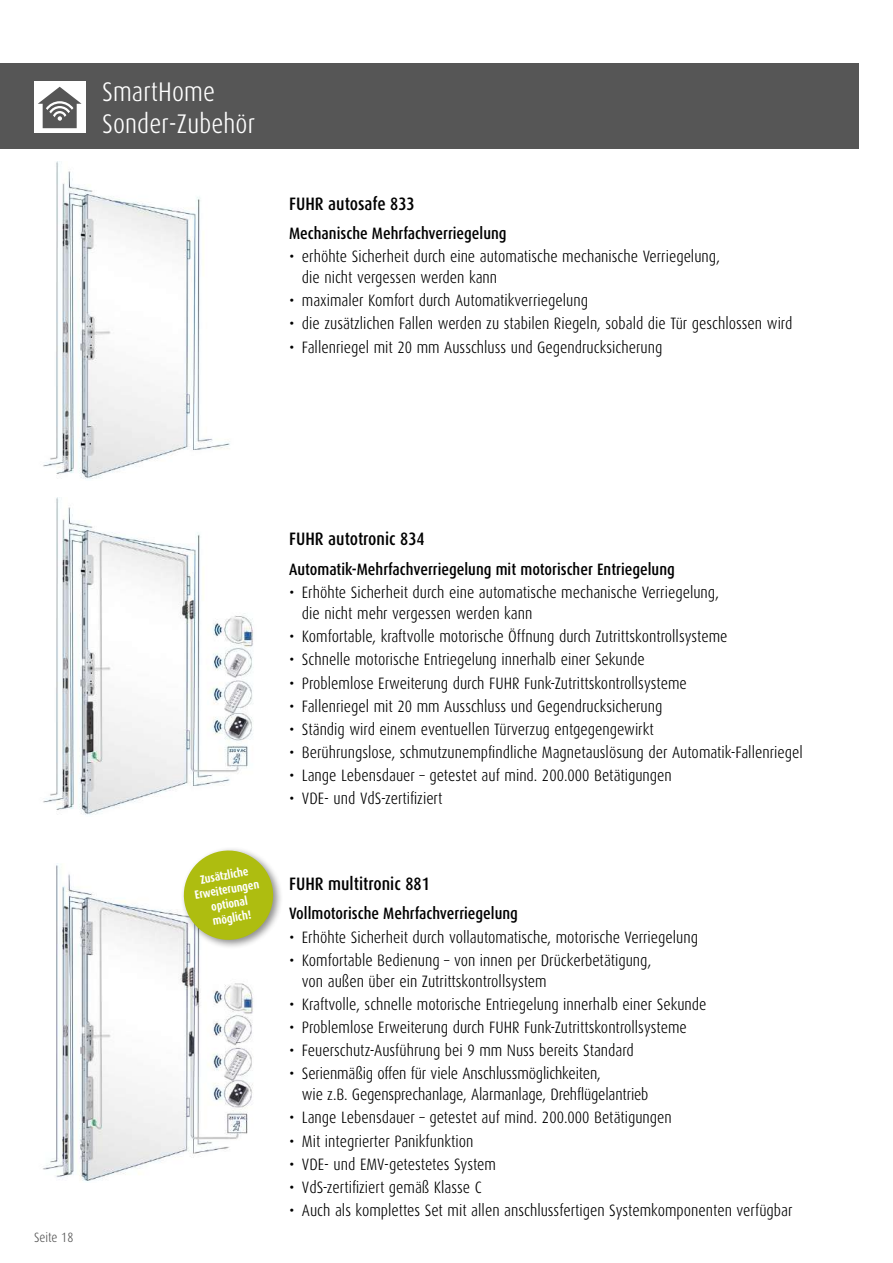
<style>
.page{position:relative;width:893px;height:1263px;background:#fff}
.page>*{position:absolute;margin:0;border:0;box-sizing:border-box;transform-origin:0 0}
.t1{font:300 27px/32.4px "Dax Condensed";letter-spacing:.005em;color:#fff}
.t2{font:500 18px "Dax Condensed";color:#000}
.t3{font:300 16.5px/21px "Dax Condensed";color:#000}
.t4{font:500 16.5px "Dax Condensed";color:#000}
.t5{font:300 13.5px "Dax Condensed";color:#565656}
.t6{font:700 12px/14.4px "Dax Condensed";color:#fff;text-align:center}
</style>
<div class="page">
<img style="left:43px;top:497px;width:210px;height:318px">
<img style="left:43px;top:162px;width:187px;height:317px">
<div style="left:0;top:64px;width:859px;height:85px;background:#565656"></div>
<div style="left:34px;top:82px;width:51px;height:51px;background:#fff"></div>
<svg style="left:38px;top:87px;width:44px;height:41px"></svg>
<img style="left:43px;top:863px;width:210px;height:318px">
<div style="left:180px;top:846px;width:103px;height:104px;background:#000;opacity:.45"></div>
<svg style="left:180px;top:847px;width:97px;height:96px"></svg>
<h1 class="t1" style="left:102px;top:75px;width:155px">SmartHome<br>Sonder-Zubehör</h1>
<p class="t2" style="left:289px;top:193px;width:127px">FUHR autosafe 833</p>
<p class="t4" style="left:289px;top:224px;width:219px">Mechanische Mehrfachverriegelung</p>
<p class="t3" style="left:302px;top:246px;width:420px;text-indent:-13px">• erhöhte Sicherheit durch eine automatische mechanische Verriegelung, die nicht vergessen werden kann</p>
<p class="t3" style="left:289px;top:290px;width:300px">• maximaler Komfort durch Automatikverriegelung</p>
<p class="t3" style="left:289px;top:313px;width:505px">• die zusätzlichen Fallen werden zu stabilen Riegeln, sobald die Tür geschlossen wird</p>
<p class="t3" style="left:289px;top:337px;width:375px">• Fallenriegel mit 20 mm Ausschluss und Gegendrucksicherung</p>
<p class="t5" style="left:34px;top:1230px;width:41px">Seite 18</p>
<p class="t6" style="left:191px;top:874px;width:67px;rotate:-10deg">Zusätzliche<br>Erweiterungen optional möglich!</p>
<p class="t2" style="left:289px;top:529px;width:137px">FUHR autotronic 834</p>
<p class="t4" style="left:289px;top:560px;width:387px">Automatik-Mehrfachverriegelung mit motorischer Entriegelung</p>
<p class="t3" style="left:302px;top:582px;width:419px;text-indent:-13px">• Erhöhte Sicherheit durch eine automatische mechanische Verriegelung, die nicht mehr vergessen werden kann</p>
<p class="t3" style="left:289px;top:626px;width:440px">• Komfortable, kraftvolle motorische Öffnung durch Zutrittskontrollsysteme</p>
<p class="t3" style="left:289px;top:649px;width:357px">• Schnelle motorische Entriegelung innerhalb einer Sekunde</p>
<p class="t3" style="left:289px;top:672px;width:399px">• Problemlose Erweiterung durch FUHR Funk-Zutrittskontrollsysteme</p>
<p class="t3" style="left:289px;top:696px;width:375px">• Fallenriegel mit 20 mm Ausschluss und Gegendrucksicherung</p>
<p class="t3" style="left:289px;top:719px;width:366px">• Ständig wird einem eventuellen Türverzug entgegengewirkt</p>
<p class="t3" style="left:289px;top:742px;width:515px">• Berührungslose, schmutzunempfindliche Magnetauslösung der Automatik-Fallenriegel</p>
<p class="t3" style="left:289px;top:765px;width:384px">• Lange Lebensdauer – getestet auf mind. 200.000 Betätigungen</p>
<p class="t3" style="left:289px;top:788px;width:155px">• VDE- und VdS-zertifiziert</p>
<p class="t2" style="left:289px;top:874px;width:142px">FUHR multitronic 881</p>
<p class="t4" style="left:289px;top:905px;width:230px">Vollmotorische Mehrfachverriegelung</p>
<p class="t3" style="left:289px;top:926px;width:410px">• Erhöhte Sicherheit durch vollautomatische, motorische Verriegelung</p>
<p class="t3" style="left:302px;top:950px;width:351px;text-indent:-13px">• Komfortable Bedienung – von innen per Drückerbetätigung, von außen über ein Zutrittskontrollsystem</p>
<p class="t3" style="left:289px;top:994px;width:419px">• Kraftvolle, schnelle motorische Entriegelung innerhalb einer Sekunde</p>
<p class="t3" style="left:289px;top:1017px;width:399px">• Problemlose Erweiterung durch FUHR Funk-Zutrittskontrollsysteme</p>
<p class="t3" style="left:289px;top:1040px;width:346px">• Feuerschutz-Ausführung bei 9 mm Nuss bereits Standard</p>
<p class="t3" style="left:302px;top:1063px;width:348px;text-indent:-13px">• Serienmäßig offen für viele Anschlussmöglichkeiten,<br>wie z.B. Gegensprechanlage, Alarmanlage, Drehflügelantrieb</p>
<p class="t3" style="left:289px;top:1107px;width:384px">• Lange Lebensdauer – getestet auf mind. 200.000 Betätigungen</p>
<p class="t3" style="left:289px;top:1130px;width:186px">• Mit integrierter Panikfunktion</p>
<p class="t3" style="left:289px;top:1154px;width:208px">• VDE- und EMV-getestetes System</p>
<p class="t3" style="left:289px;top:1177px;width:194px">• VdS-zertifiziert gemäß Klasse C</p>
<p class="t3" style="left:289px;top:1200px;width:505px">• Auch als komplettes Set mit allen anschlussfertigen Systemkomponenten verfügbar</p>
</div>
